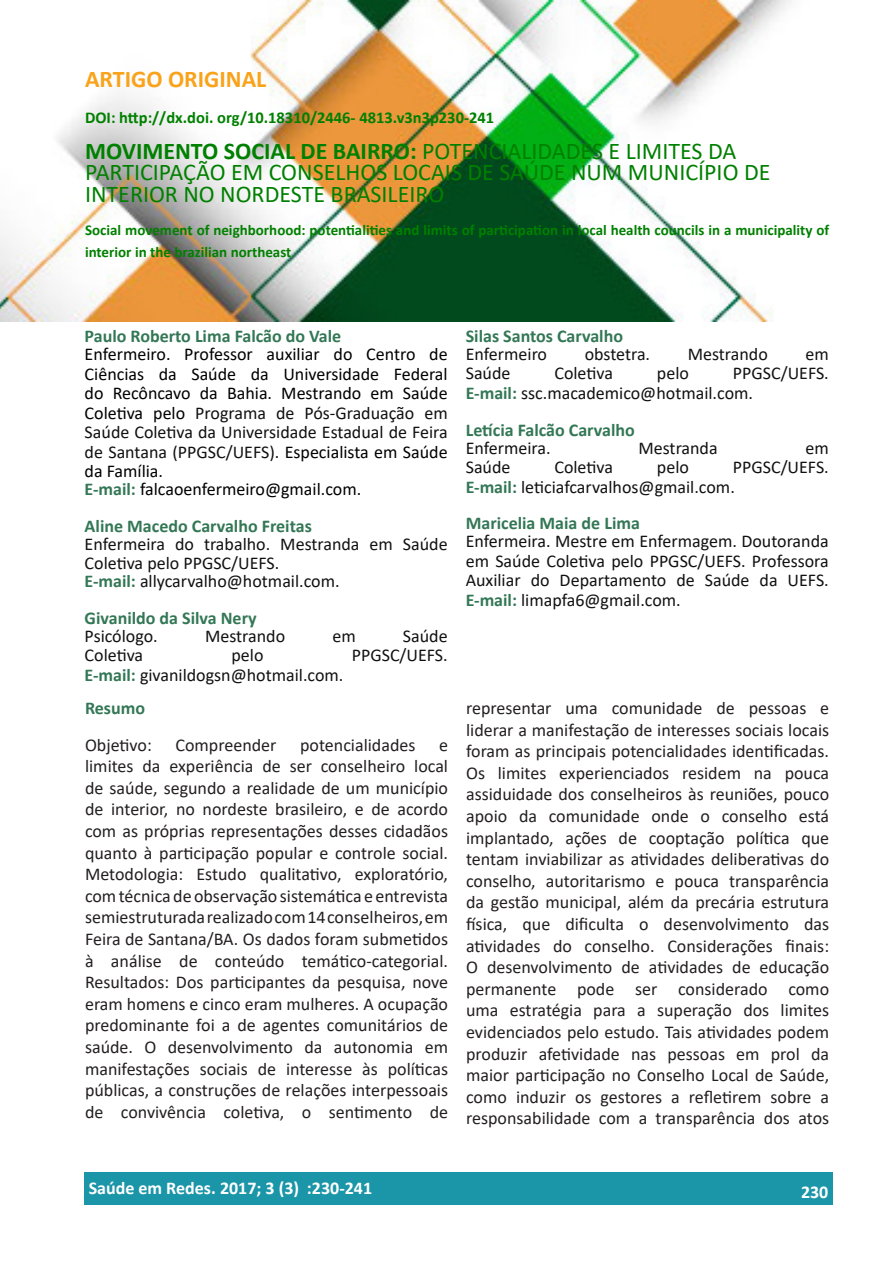
<style>
.page{position:relative;width:893px;height:1263px;background:#fff}
.page>*{position:absolute;margin:0;border:0;box-sizing:border-box;transform-origin:0 0}
.t1{font:24px/21.8px "Calibri";color:#008000}
.t2{font:700 24px "Calibri";color:#f9a31b}
.t3{font:18px/21.6px "Calibri";color:#231f20;text-align:justify}
.t4{font:18px/19.5px "Calibri";color:#111}
.t5{font:18px/19.4px "Calibri";color:#000}
.t6{font:700 18px "Calibri";color:#375}
.t7{font:700 18px "Calibri";color:#fff}
.t8{font:700 16.5px "Calibri";color:#008000}
.t9{font:700 15px/21.6px "Calibri";color:#008000}
.s1{font-weight:700}
.s2{color:#111}
.s3{font-weight:700;color:#375}
</style>
<div class="page">
<div style="left:84px;top:1172px;width:749px;height:33px;background:#1b95a8"></div>
<img style="left:0;top:0;width:791px;height:322px">
<h1 class="t2" style="left:85px;top:62px;width:183px">ARTIGO ORIGINAL</h1>
<p class="t8" style="left:85px;top:106px;width:411px">DOI: http://dx.doi. org/10.18310/2446- 4813.v3n3p230-241</p>
<h1 class="t1" style="left:85px;top:139px;width:687px"><span class="s1">MOVIMENTO SOCIAL DE BAIRRO:</span> POTENCIALIDADES E LIMITES DA<br>PARTICIPAÇÃO EM CONSELHOS LOCAIS DE SAÚDE NUM MUNICÍPIO DE<br>INTERIOR NO NORDESTE BRASILEIRO</h1>
<p class="t9" style="left:85px;top:219px;width:746px">Social movement of neighborhood: potentialities and limits of participation in local health councils in a municipality of interior in the brazilian northeast</p>
<p class="t6" style="left:85px;top:323px;width:258px">Paulo Roberto Lima Falcão do Vale</p>
<p class="t5" style="left:85px;top:344px;width:365px">Enfermeiro. Professor auxiliar do Centro de Ciências da Saúde da Universidade Federal do Recôncavo da Bahia. Mestrando em Saúde Coletiva pelo <span class="s2">Programa de Pós-Graduação em Saúde Coletiva da Universidade Estadual de Feira de Santana (PPGSC/UEFS).</span> Especialista em Saúde da Família.<br><span class="s3">E-mail:</span> falcaoenfermeiro@gmail.com.</p>
<p class="t6" style="left:85px;top:513px;width:229px">Aline Macedo Carvalho Freitas</p>
<p class="t4" style="left:85px;top:534px;width:365px;line-height:18.8px">Enfermeira do trabalho. Mestranda em Saúde<br>Coletiva pelo PPGSC/UEFS.<br><span class="s3">E-mail:</span> allycarvalho@hotmail.com.</p>
<p class="t6" style="left:85px;top:605px;width:174px">Givanildo da Silva Nery</p>
<p class="t4" style="left:85px;top:625px;width:75px">Psicólogo.</p>
<p class="t4" style="left:205px;top:625px;width:82px">Mestrando</p>
<p class="t4" style="left:332px;top:625px;width:25px">em</p>
<p class="t4" style="left:403px;top:625px;width:46px">Saúde</p>
<p class="t4" style="left:85px;top:645px;width:60px">Coletiva</p>
<p class="t4" style="left:231px;top:645px;width:34px">pelo</p>
<p class="t4" style="left:352px;top:645px;width:97px">PPGSC/UEFS.</p>
<p class="t4" style="left:85px;top:664px;width:260px"><span class="s3">E-mail:</span> givanildogsn@hotmail.com.</p>
<p class="t6" style="left:85px;top:695px;width:62px">Resumo</p>
<p class="t3" style="left:85px;top:733px;width:68px">Objetivo:</p>
<p class="t3" style="left:176px;top:733px;width:103px">Compreender</p>
<p class="t3" style="left:300px;top:733px;width:117px">potencialidades</p>
<p class="t3" style="left:85px;top:733px;width:365px;text-indent:354px">e limites da experiência de ser conselheiro local de saúde, segundo a realidade de um município de interior, no nordeste brasileiro, e de acordo com as próprias representações desses cidadãos quanto à participação popular e controle social.<br>Metodologia: Estudo qualitativo, exploratório, com técnica de observação sistemática e entrevista semiestruturada realizado com 14 conselheiros, em Feira de Santana/BA. Os dados foram submetidos à análise de conteúdo temático-categorial.<br>Resultados: Dos participantes da pesquisa, nove eram homens e cinco eram mulheres. A ocupação predominante foi a de agentes comunitários de saúde. O desenvolvimento da autonomia em manifestações sociais de interesse às políticas públicas, a construções de relações interpessoais de convivência coletiva, o sentimento de</p>
<p class="t6" style="left:466px;top:323px;width:159px">Silas Santos Carvalho</p>
<p class="t4" style="left:466px;top:344px;width:83px">Enfermeiro</p>
<p class="t4" style="left:585px;top:344px;width:67px">obstetra.</p>
<p class="t4" style="left:688px;top:344px;width:82px">Mestrando</p>
<p class="t4" style="left:805px;top:344px;width:25px">em</p>
<p class="t4" style="left:466px;top:363px;width:46px">Saúde</p>
<p class="t4" style="left:554px;top:363px;width:60px">Coletiva</p>
<p class="t4" style="left:657px;top:363px;width:34px">pelo</p>
<p class="t4" style="left:466px;top:363px;width:365px;text-indent:267px">PPGSC/UEFS.<br><span class="s3">E-mail:</span> ssc.macademico@hotmail.com.</p>
<p class="t6" style="left:466px;top:417px;width:171px">Letícia Falcão Carvalho</p>
<p class="t4" style="left:466px;top:437px;width:86px">Enfermeira.</p>
<p class="t4" style="left:638px;top:437px;width:81px">Mestranda</p>
<p class="t4" style="left:805px;top:437px;width:25px">em</p>
<p class="t4" style="left:466px;top:457px;width:46px">Saúde</p>
<p class="t4" style="left:554px;top:457px;width:60px">Coletiva</p>
<p class="t4" style="left:657px;top:457px;width:34px">pelo</p>
<p class="t4" style="left:466px;top:457px;width:365px;text-indent:267px">PPGSC/UEFS.<br><span class="s3">E-mail:</span> leticiafcarvalhos@gmail.com.</p>
<p class="t6" style="left:466px;top:510px;width:176px">Maricelia Maia de Lima</p>
<p class="t4" style="left:466px;top:531px;width:365px;text-align:justify">Enfermeira. Mestre em Enfermagem. Doutoranda em Saúde Coletiva pelo PPGSC/UEFS. Professora Auxiliar do Departamento de Saúde da UEFS.<br><span class="s3">E-mail:</span> limapfa6@gmail.com.</p>
<p class="t3" style="left:466px;top:697px;width:365px">representar uma comunidade de pessoas e liderar a manifestação de interesses sociais locais foram as principais potencialidades identificadas.<br>Os limites experienciados residem na pouca assiduidade dos conselheiros às reuniões, pouco apoio da comunidade onde o conselho está implantado, ações de cooptação política que tentam inviabilizar as atividades deliberativas do conselho, autoritarismo e pouca transparência da gestão municipal, além da precária estrutura física, que dificulta o desenvolvimento das atividades do conselho. Considerações finais:<br>O desenvolvimento de atividades de educação permanente pode ser considerado como uma estratégia para a superação dos limites evidenciados pelo estudo. Tais atividades podem produzir afetividade nas pessoas em prol da maior participação no Conselho Local de Saúde, como induzir os gestores a refletirem sobre a responsabilidade com a transparência dos atos</p>
<p class="t7" style="left:89px;top:1175px;width:285px">Saúde em Redes. 2017; 3 (3) :230-241</p>
<p class="t7" style="left:801px;top:1179px;width:29px">230</p>
</div>
